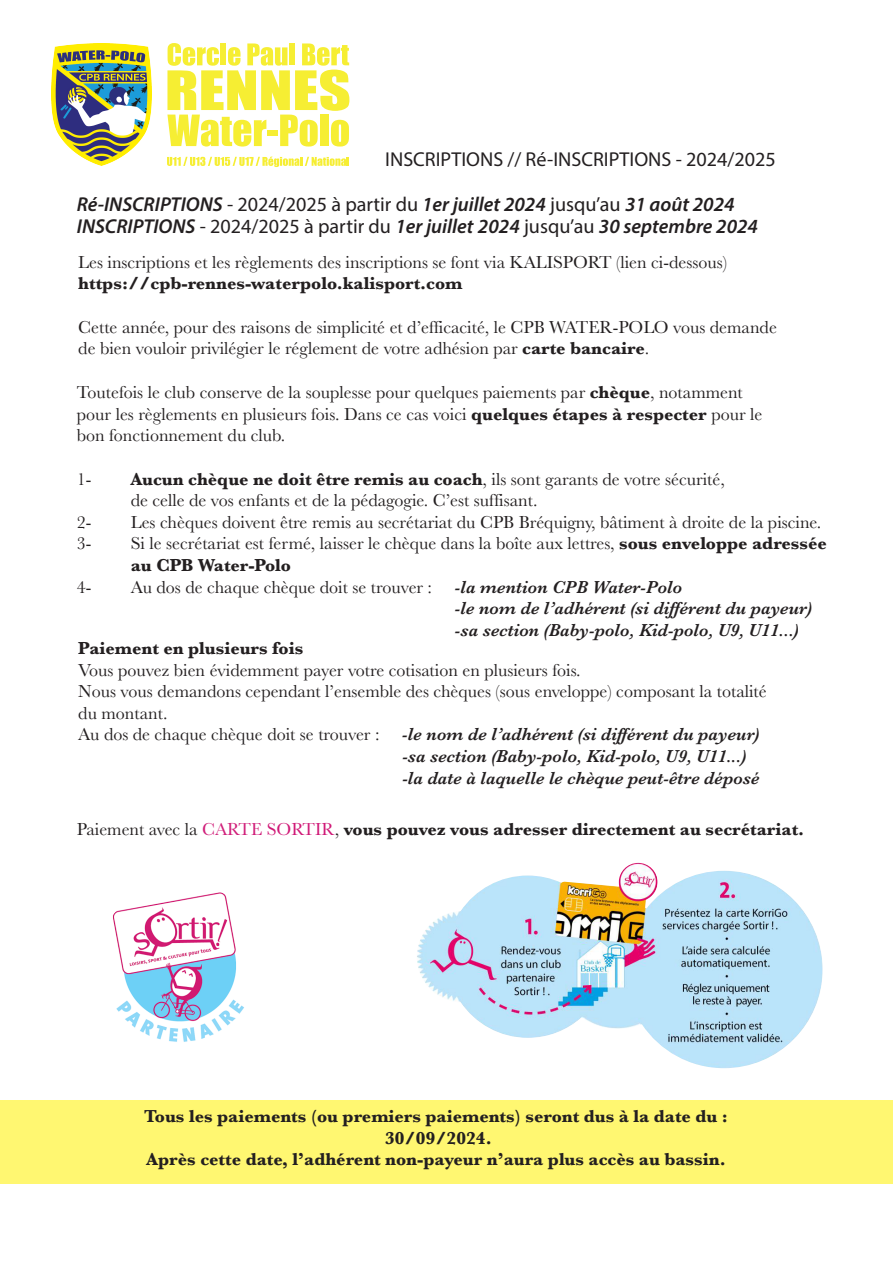
<style>
.page{position:relative;width:893px;height:1263px;background:#fff}
.page>*{position:absolute;margin:0;border:0;box-sizing:border-box;transform-origin:0 0}
.t1{font:italic 600 20.1px/21.9px "Myriad Pro";color:#231f20}
.t2{font:20.1px "Myriad Pro";color:#231f20}
.t3{font:18px/21.6px "Baskerville";color:#231f20}
.t4{font:700 18px/21.6px "Baskerville";color:#231f20;text-align:center}
.t5{font:italic 600 18px/21.6px "Baskerville";color:#231f20}
.s1{font-weight:400;font-style:normal}
.s2{font-weight:700}
.s3{font-weight:400}
.s4{font-weight:400;color:#d01f7a}
.s5{font-weight:400;color:#d01977}
</style>
<div class="page">
<div style="left:0;top:1100px;width:893px;height:84px;background:#fff771"></div>
<img style="left:52px;top:43px;width:99px;height:123px">
<svg style="left:167px;top:43px;width:182px;height:104px"></svg>
<svg style="left:167px;top:157px;width:182px;height:10px"></svg>
<img style="left:417px;top:863px;width:406px;height:205px">
<img style="left:96px;top:881px;width:168px;height:169px;border-radius:84px">
<p class="t2" style="left:385px;top:147px;width:392px">INSCRIPTIONS // Ré-INSCRIPTIONS - 2024/2025</p>
<p class="t1" style="left:77px;top:193px;width:683px">Ré-INSCRIPTIONS <span class="s1">- 2024/2025 à partir du</span> 1er juillet 2024 <span class="s1">jusqu’au</span> 31 août 2024<br>INSCRIPTIONS <span class="s1">- 2024/2025 à partir du</span> 1er juillet 2024 <span class="s1">jusqu’au</span> 30 septembre 2024</p>
<p class="t3" style="left:78px;top:251px;width:650px">Les inscriptions et les règlements des inscriptions se font via KALISPORT (lien ci-dessous)</p>
<p class="t4" style="left:78px;top:273px;width:386px">https://cpb-rennes-waterpolo.kalisport.com</p>
<p class="t3" style="left:78px;top:316px;width:700px">Cette année, pour des raisons de simplicité et d’efficacité, le CPB WATER-POLO vous demande de bien vouloir privilégier le réglement de votre adhésion par <span class="s2">carte bancaire</span>.</p>
<p class="t3" style="left:77px;top:382px;width:687px">Toutefois le club conserve de la souplesse pour quelques paiements par <span class="s2">chèque</span>, notamment pour les règlements en plusieurs fois. Dans ce cas voici <span class="s2">quelques étapes à respecter</span> pour le bon fonctionnement du club.</p>
<p class="t3" style="left:77px;top:468px;width:16px">1-</p>
<p class="t3" style="left:131px;top:468px;width:595px"><span class="s2">Aucun chèque ne doit être remis au coach</span>, ils sont garants de votre sécurité, de celle de vos enfants et de la pédagogie. C’est suffisant.</p>
<p class="t3" style="left:77px;top:511px;width:16px">2-</p>
<p class="t3" style="left:131px;top:511px;width:692px">Les chèques doivent être remis au secrétariat du CPB Bréquigny, bâtiment à droite de la piscine.</p>
<p class="t3" style="left:77px;top:533px;width:16px">3-</p>
<p class="t3" style="left:131px;top:533px;width:698px">Si le secrétariat est fermé, laisser le chèque dans la boîte aux lettres, <span class="s2">sous enveloppe adressée au CPB Water-Polo</span></p>
<p class="t3" style="left:77px;top:576px;width:16px">4-</p>
<p class="t3" style="left:131px;top:576px;width:303px">Au dos de chaque chèque doit se trouver :</p>
<p class="t5" style="left:455px;top:576px;width:359px">-la mention CPB Water-Polo<br>-le nom de l’adhérent (si différent du payeur) -sa section (Baby-polo, Kid-polo, U9, U11...)</p>
<p class="t4" style="left:78px;top:637px;width:227px">Paiement en plusieurs fois</p>
<p class="t3" style="left:78px;top:659px;width:690px">Vous pouvez bien évidemment payer votre cotisation en plusieurs fois.<br>Nous vous demandons cependant l’ensemble des chèques (sous enveloppe) composant la totalité du montant.<br>Au dos de chaque chèque doit se trouver :</p>
<p class="t5" style="left:402px;top:724px;width:359px">-le nom de l’adhérent (si différent du payeur) -sa section (Baby-polo, Kid-polo, U9, U11...) -la date à laquelle le chèque peut-être déposé</p>
<p class="t4" style="left:77px;top:819px;width:729px"><span class="s3">Paiement avec la</span> <span class="s4">CARTE</span> <span class="s5">SORTIR</span><span class="s3">,</span> vous pouvez vous adresser directement au secrétariat.</p>
<p class="t4" style="left:144px;top:1105px;width:585px">Tous les paiements (ou premiers paiements) seront dus à la date du :<br>30/09/2024.<br>Après cette date, l’adhérent non-payeur n’aura plus accès au bassin.</p>
</div>
